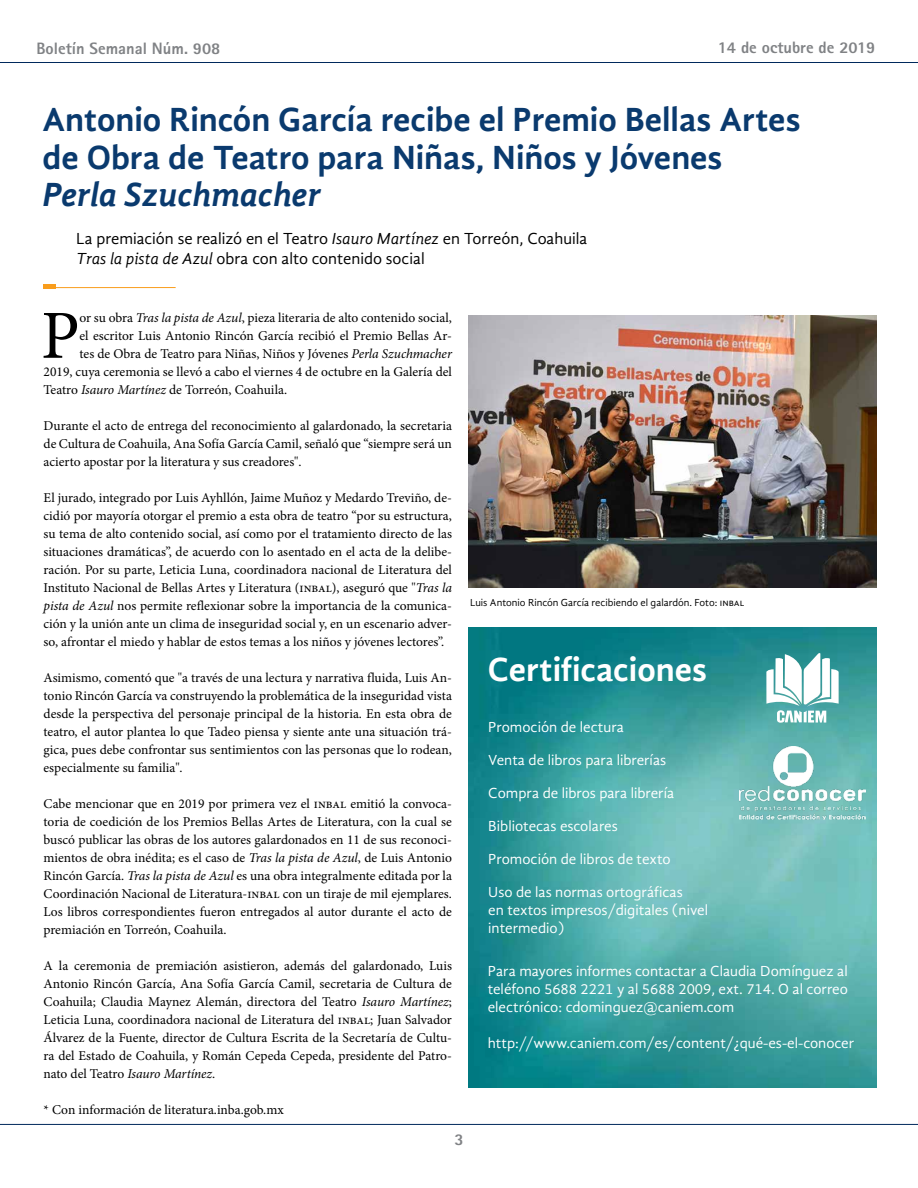
<style>
.page{position:relative;width:918px;height:1188px;background:#fff}
.page>*{position:absolute;margin:0;border:0;box-sizing:border-box;transform-origin:0 0}
.t1{font:68.85px "Minion Pro";color:#000}
.t2{font:700 34.5px/37.5px "Gandhi Sans";color:#0a3a6e}
.t3{font:italic 700 34.5px "Gandhi Sans";letter-spacing:-.005em;color:#0a3a6e}
.t4{font:700 34.5px "Gandhi Sans";color:#fff}
.t5{font:16.5px/19.5px "Gandhi Sans";color:#000}
.t6{font:800 16.5px "Rotis Sans Serif";color:#808285}
.t7{font:15px/18px "Gandhi Sans";color:#fff;text-align:justify}
.t8{font:13.5px/18px "Minion Pro";letter-spacing:-.005em;color:#000;text-align:justify}
.t9{font:10.5px "Gandhi Sans";color:#000}
.s1{font-style:italic}
</style>
<div class="page">
<hr style="left:0;top:62px;width:918px;height:1px;background:#00295c">
<hr style="left:0;top:1124px;width:918px;height:1px;background:#00295c">
<img style="left:468px;top:628px;width:408px;height:459px">
<svg style="left:766px;top:652px;width:73px;height:71px"></svg>
<img style="left:739px;top:746px;width:127px;height:74px">
<hr style="left:44px;top:287px;width:132px;height:1px;background:#f99d1c">
<hr style="left:44px;top:284px;width:12px;height:4px;background:#f99d1c">
<img style="left:468px;top:316px;width:408px;height:272px">
<p class="t6" style="left:36px;top:38px;width:185px">Boletín Semanal Núm. 908</p>
<p class="t6" style="left:718px;top:37px;width:159px">14 de octubre de 2019</p>
<h2 class="t2" style="left:43px;top:101px;width:760px">Antonio Rincón García recibe el Premio Bellas Artes de Obra de Teatro para Niñas, Niños y Jóvenes</h2>
<h2 class="t3" style="left:43px;top:175px;width:280px">Perla Szuchmacher</h2>
<p class="t5" style="left:76px;top:229px;width:513px">La premiación se realizó en el Teatro <span class="s1">Isauro Martínez</span> en Torreón, Coahuila<br><span class="s1">Tras la pista de Azul</span> obra con alto contenido social</p>
<h1 class="t1" style="left:41px;top:290px;width:40px">P</h1>
<p class="t8" style="left:80px;top:309px;width:374px">or su obra <span class="s1">Tras la pista de Azul</span>, pieza literaria de alto contenido social,</p>
<p class="t8" style="left:80px;top:327px;width:374px">el escritor Luis Antonio Rincón García recibió el Premio Bellas Ar-</p>
<p class="t8" style="left:80px;top:345px;width:374px">tes de Obra de Teatro para Niñas, Niños y Jóvenes <span class="s1">Perla Szuchmacher</span></p>
<p class="t8" style="left:44px;top:363px;width:410px">2019, cuya ceremonia se llevó a cabo el viernes 4 de octubre en la Galería del</p>
<p class="t8" style="left:44px;top:381px;width:245px">Teatro <span class="s1">Isauro Martínez</span> de Torreón, Coahuila.</p>
<p class="t8" style="left:44px;top:417px;width:410px">Durante el acto de entrega del reconocimiento al galardonado, la secretaria de Cultura de Coahuila, Ana Sofía García Camil, señaló que “siempre será un acierto apostar por la literatura y sus creadores".</p>
<p class="t8" style="left:44px;top:489px;width:410px">El jurado, integrado por Luis Ayhllón, Jaime Muñoz y Medardo Treviño, de&shy;cidió por mayoría otorgar el premio a esta obra de teatro “por su estructura, su tema de alto contenido social, así como por el tratamiento directo de las situaciones dramáticas”, de acuerdo con lo asentado en el acta de la delibe&shy;ración. Por su parte, Leticia Luna, coordinadora nacional de Literatura del Instituto Nacional de Bellas Artes y Literatura (inbal), aseguró que "<span class="s1">Tras la pista de Azul</span> nos permite reflexionar sobre la importancia de la comunica&shy;ción y la unión ante un clima de inseguridad social y, en un escenario adver&shy;so, afrontar el miedo y hablar de estos temas a los niños y jóvenes lectores”.</p>
<p class="t8" style="left:44px;top:668px;width:410px">Asimismo, comentó que "a través de una lectura y narrativa fluida, Luis An&shy;tonio Rincón García va construyendo la problemática de la inseguridad vista desde la perspectiva del personaje principal de la historia. En esta obra de teatro, el autor plantea lo que Tadeo piensa y siente ante una situación trá&shy;gica, pues debe confrontar sus sentimientos con las personas que lo rodean, especialmente su familia".</p>
<p class="t8" style="left:44px;top:794px;width:410px">Cabe mencionar que en 2019 por primera vez el inbal emitió la convoca&shy;toria de coedición de los Premios Bellas Artes de Literatura, con la cual se buscó publicar las obras de los autores galardonados en 11 de sus reconoci&shy;mientos de obra inédita; es el caso de <span class="s1">Tras la pista de Azul</span>, de Luis Antonio Rincón García. <span class="s1">Tras la pista de Azul</span> es una obra integralmente editada por la Coordinación Nacional de Literatura-inbal con un tiraje de mil ejemplares.<br>Los libros correspondientes fueron entregados al autor durante el acto de premiación en Torreón, Coahuila.</p>
<p class="t8" style="left:44px;top:956px;width:410px">A la ceremonia de premiación asistieron, además del galardonado, Luis Antonio Rincón García, Ana Sofía García Camil, secretaria de Cultura de Coahuila; Claudia Maynez Alemán, directora del Teatro <span class="s1">Isauro Martínez</span>; Leticia Luna, coordinadora nacional de Literatura del inbal; Juan Salvador Álvarez de la Fuente, director de Cultura Escrita de la Secretaría de Cultu&shy;ra del Estado de Coahuila, y Román Cepeda Cepeda, presidente del Patro&shy;nato del Teatro <span class="s1">Isauro Martínez</span>.</p>
<p class="t8" style="left:44px;top:1100px;width:242px">* Con información de literatura.inba.gob.mx</p>
<p class="t6" style="left:455px;top:1129px;width:11px">3</p>
<p class="t9" style="left:470px;top:597px;width:276px">Luis Antonio Rincón García recibiendo el galardón. Foto: inbal</p>
<h2 class="t4" style="left:488px;top:650px;width:221px">Certificaciones</h2>
<p class="t7" style="left:488px;top:718px;width:137px">Promoción de lectura</p>
<p class="t7" style="left:488px;top:751px;width:180px">Venta de libros para librerías</p>
<p class="t7" style="left:488px;top:784px;width:188px">Compra de libros para librería</p>
<p class="t7" style="left:488px;top:817px;width:131px">Bibliotecas escolares</p>
<p class="t7" style="left:488px;top:850px;width:184px">Promoción de libros de texto</p>
<p class="t7" style="left:488px;top:883px;width:221px;text-align:left">Uso de las normas ortográficas<br>en textos impresos/digitales (nivel intermedio)</p>
<p class="t7" style="left:488px;top:962px;width:362px">Para mayores informes contactar a Claudia Domínguez al teléfono 5688 2221 y al 5688 2009, ext. 714. O al correo electrónico: cdominguez@caniem.com</p>
<p class="t7" style="left:488px;top:1034px;width:368px">http://www.caniem.com/es/content/¿qué-es-el-conocer</p>
</div>
